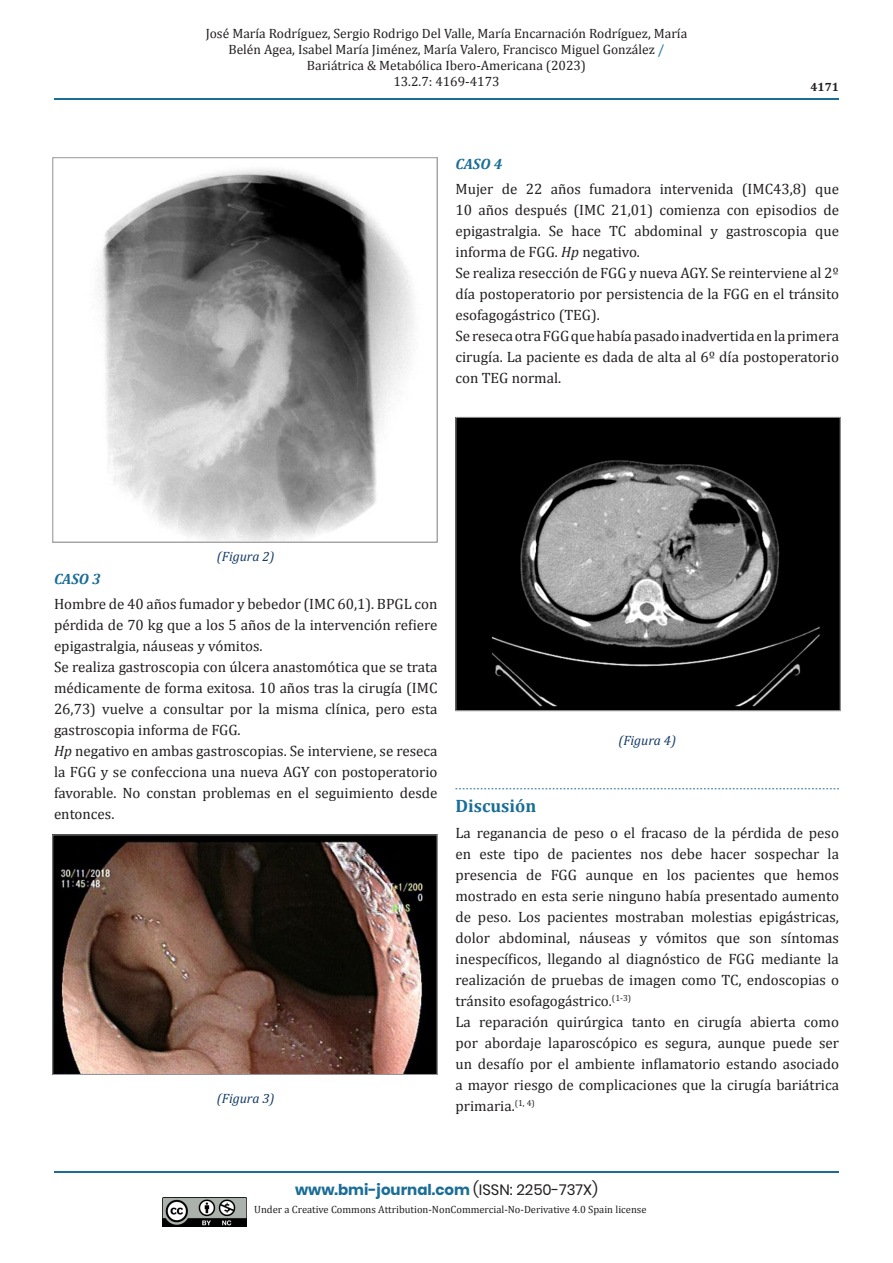
<style>
.page{position:relative;width:893px;height:1263px;background:#fff}
.page>*{position:absolute;margin:0;border:0;box-sizing:border-box;transform-origin:0 0}
.Capítulo_Azul{font:700 18px "Cambria";color:#1a6d97}
.Párrafo{font:15px/21px "Cambria";color:#231f20;text-align:justify}
.t1{font:700 15px "Poppins";color:#1a6d97}
.Subcapítulo_azul{font:italic 700 15px "Cambria";color:#1a6d97}
.t2{font:13.5px/16.2px "Cambria";color:#231f20;text-align:center}
.Pie_de_foto{font:italic 13.5px "Cambria";color:#143a66}
.t3{font:700 12px "Cambria";color:#231f20}
.t4{font:10.5px "Cambria";color:#231f20}
.s1{color:#1a6d97}
.s2{font-style:italic}
.s3{font-weight:400;color:#231f20}
</style>
<div class="page">
<hr style="left:54px;top:99px;width:785px;height:1px;background:#1a6d97">
<hr style="left:54px;top:1171px;width:785px;height:1px;background:#1a6d97">
<img style="left:163px;top:1197px;width:83px;height:29px">
<svg style="left:455px;top:788px;width:384px;height:1px"></svg>
<img style="left:98px;top:169px;width:316px;height:371px">
<div style="left:52px;top:157px;width:385px;height:385px;border:1px solid #939598"></div>
<img style="left:54px;top:836px;width:381px;height:237px">
<div style="left:52px;top:834px;width:385px;height:241px;border:1px solid #939598"></div>
<img style="left:457px;top:419px;width:382px;height:290px">
<div style="left:455px;top:417px;width:386px;height:294px;border:1px solid #939598"></div>
<p class="t2" style="left:206px;top:25px;width:483px">José María Rodríguez, Sergio Rodrigo Del Valle, María Encarnación Rodríguez, María Belén Agea, Isabel María Jiménez, María Valero, Francisco Miguel González <span class="s1">/ </span>Bariátrica &amp; Metabólica Ibero-Americana (2023)<br>13.2.7: 4169-4173</p>
<p class="t3" style="left:810px;top:79px;width:30px">4171</p>
<p class="Subcapítulo_azul" style="left:455px;top:155px;width:48px">CASO 4</p>
<p class="Párrafo" style="left:455px;top:179px;width:385px">Mujer de 22 años fumadora intervenida (IMC43,8) que 10 años después (IMC 21,01) comienza con episodios de epigastralgia. Se hace TC abdominal y gastroscopia que informa de FGG. <span class="s2">Hp</span> negativo.</p>
<p class="Párrafo" style="left:455px;top:263px;width:385px">Se realiza resección de FGG y nueva AGY. Se reinterviene al 2º día postoperatorio por persistencia de la FGG en el tránsito esofagogástrico (TEG).</p>
<p class="Párrafo" style="left:455px;top:326px;width:385px">Se reseca otra FGG que había pasado inadvertida en la primera cirugía. La paciente es dada de alta al 6º día postoperatorio con TEG normal.</p>
<p class="Pie_de_foto" style="left:217px;top:549px;width:59px">(Figura 2)</p>
<p class="Subcapítulo_azul" style="left:54px;top:569px;width:48px">CASO 3</p>
<p class="Párrafo" style="left:54px;top:593px;width:385px">Hombre de 40 años fumador y bebedor (IMC 60,1). BPGL con pérdida de 70 kg que a los 5 años de la intervención refiere epigastralgia, náuseas y vómitos.</p>
<p class="Párrafo" style="left:54px;top:656px;width:385px">Se realiza gastroscopia con úlcera anastomótica que se trata médicamente de forma exitosa. 10 años tras la cirugía (IMC 26,73) vuelve a consultar por la misma clínica, pero esta gastroscopia informa de FGG.</p>
<p class="Párrafo" style="left:54px;top:740px;width:385px"><span class="s2">Hp</span> negativo en ambas gastroscopias. Se interviene, se reseca la FGG y se confecciona una nueva AGY con postoperatorio favorable. No constan problemas en el seguimiento desde entonces.</p>
<p class="Pie_de_foto" style="left:217px;top:1090px;width:59px">(Figura 3)</p>
<p class="Pie_de_foto" style="left:618px;top:732px;width:59px">(Figura 4)</p>
<p class="Capítulo_Azul" style="left:455px;top:793px;width:82px">Discusión</p>
<p class="Párrafo" style="left:455px;top:822px;width:385px">La reganancia de peso o el fracaso de la pérdida de peso en este tipo de pacientes nos debe hacer sospechar la presencia de FGG aunque en los pacientes que hemos mostrado en esta serie ninguno había presentado aumento de peso. Los pacientes mostraban molestias epigástricas, dolor abdominal, náuseas y vómitos que son síntomas inespecíficos, llegando al diagnóstico de FGG mediante la realización de pruebas de imagen como TC, endoscopias o tránsito esofagogástrico.<sup>(1-3)</sup></p>
<p class="Párrafo" style="left:455px;top:1011px;width:385px">La reparación quirúrgica tanto en cirugía abierta como por abordaje laparoscópico es segura, aunque puede ser un desafío por el ambiente inflamatorio estando asociado a mayor riesgo de complicaciones que la cirugía bariátrica primaria.<sup>(1,</sup> <sup>4)</sup></p>
<p class="t1" style="left:295px;top:1181px;width:304px">www.bmi-journal.com <span class="s3">(ISSN: 2250-737X)</span></p>
<p class="t4" style="left:254px;top:1203px;width:394px">Under a Creative Commons Attribution-NonCommercial-No-Derivative 4.0 Spain license</p>
</div>
